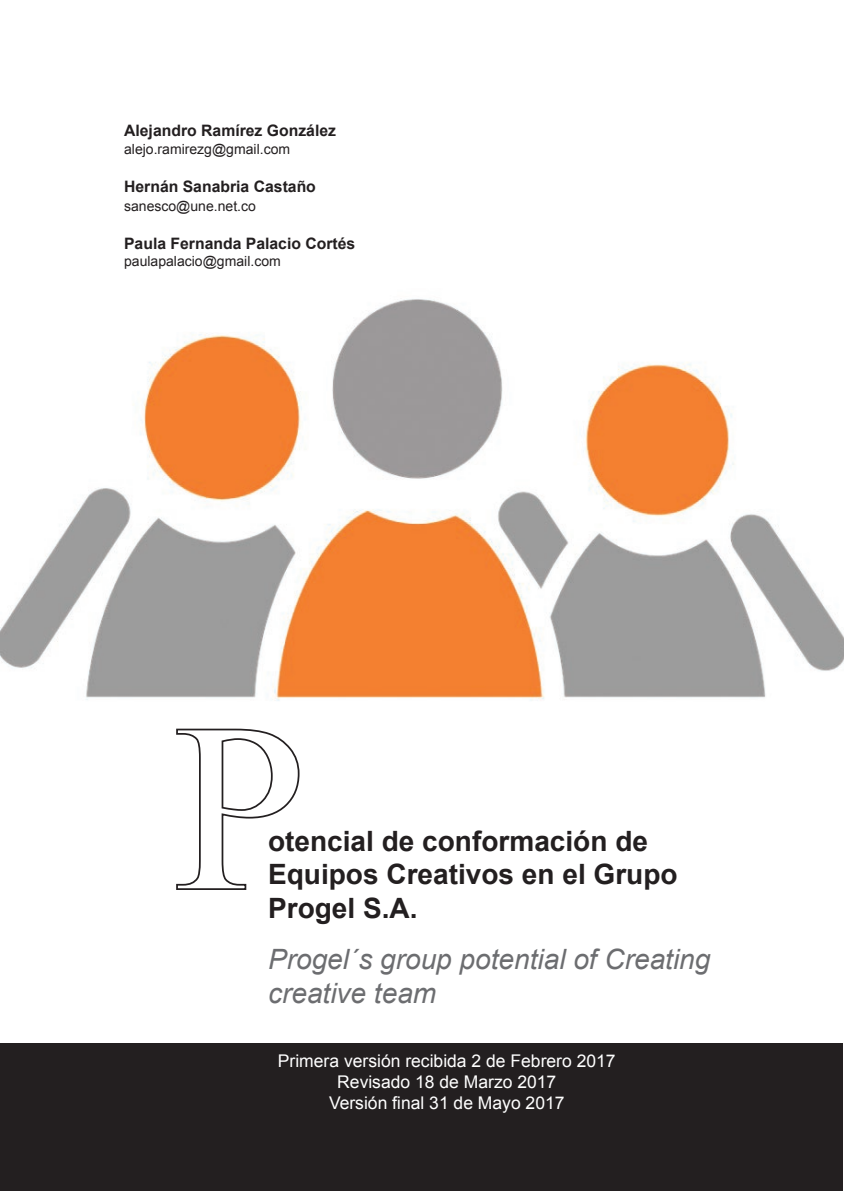
<style>
.page{position:relative;width:844px;height:1191px;background:#fff}
.page>*{position:absolute;margin:0;border:0;box-sizing:border-box;transform-origin:0 0}
.t1{font:700 28px/33.6px "Arial";color:#231f20}
.t2{font:italic 28px/33.6px "Arial";color:#6c6d70}
.t3{font:17.5px/21px "Arial";color:#fff;text-align:center}
.t4{font:700 15.75px "Arial";color:#231f20}
.t5{font:14px "Arial";color:#231f20}
</style>
<div class="page">
<div style="left:1px;top:1043px;width:841px;height:147px;background:#231f20"></div>
<svg style="left:176px;top:728px;width:124px;height:162px"></svg>
<img style="left:0;top:299px;width:843px;height:402px">
<p class="t4" style="left:124px;top:119px;width:213px">Alejandro Ramírez González</p>
<p class="t5" style="left:124px;top:140px;width:167px">alejo.ramirezg@gmail.com</p>
<p class="t4" style="left:124px;top:176px;width:193px">Hernán Sanabria Castaño</p>
<p class="t5" style="left:124px;top:197px;width:133px">sanesco@une.net.co</p>
<p class="t4" style="left:124px;top:233px;width:233px">Paula Fernanda Palacio Cortés</p>
<p class="t5" style="left:124px;top:252px;width:158px">paulapalacio@gmail.com</p>
<h1 class="t1" style="left:268px;top:825px;width:411px">otencial de conformación de<br>Equipos Creativos en el Grupo<br>Progel S.A.</h1>
<h1 class="t2" style="left:268px;top:943px;width:443px">Progel´s group potential of Creating creative team</h1>
<p class="t3" style="left:278px;top:1050px;width:339px">Primera versión recibida 2 de Febrero 2017<br>Revisado 18 de Marzo 2017<br>Versión final 31 de Mayo 2017</p>
</div>
